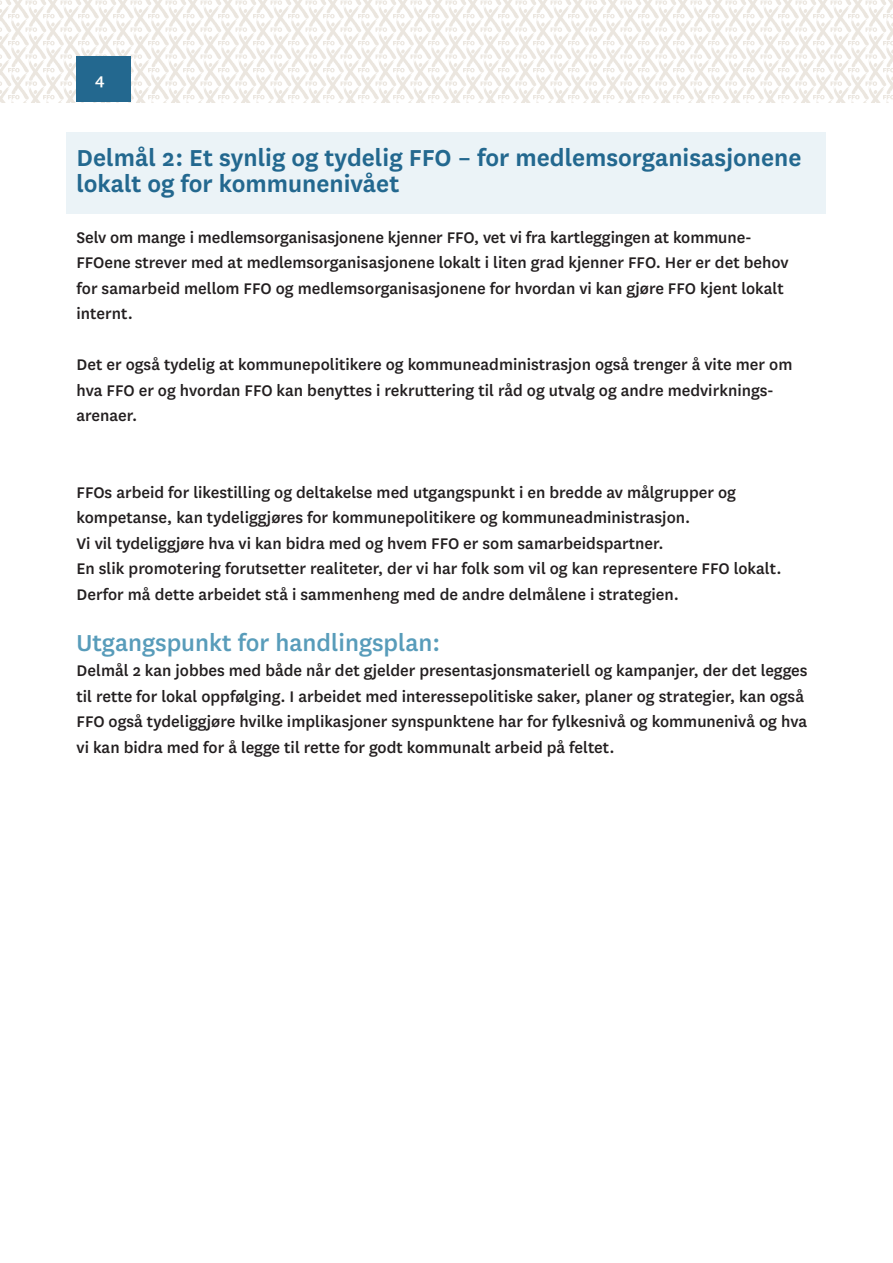
<style>
.page{position:relative;width:893px;height:1263px;background:#fff}
.page>*{position:absolute;margin:0;border:0;box-sizing:border-box;transform-origin:0 0}
.t1{font:600 27px/25.5px "National";color:#23688f}
.t2{font:500 27px "National";color:#589cba}
.t3{font:500 18px/25.5px "National";color:#231f20}
.t4{font:500 18px "National";color:#fffefc}
</style>
<div class="page">
<svg style="left:0;top:0;width:893px;height:102px"></svg>
<div style="left:77px;top:57px;width:54px;height:45px;background:#23688f"></div>
<div style="left:66px;top:133px;width:760px;height:81px;background:#ebf3f7"></div>
<p class="t4" style="left:95px;top:68px;width:11px">4</p>
<p class="t1" style="left:77px;top:144px;width:726px">Delmål 2: Et synlig og tydelig FFO – for medlemsorganisasjonene lokalt og for kommunenivået</p>
<p class="t3" style="left:77px;top:224px;width:714px">Selv om mange i medlemsorganisasjonene kjenner FFO, vet vi fra kartleggingen at kommune-FFOene strever med at medlemsorganisasjonene lokalt i liten grad kjenner FFO. Her er det behov for samarbeid mellom FFO og medlemsorganisasjonene for hvordan vi kan gjøre FFO kjent lokalt internt.</p>
<p class="t3" style="left:77px;top:351px;width:717px">Det er også tydelig at kommunepolitikere og kommuneadministrasjon også trenger å vite mer om hva FFO er og hvordan FFO kan benyttes i rekruttering til råd og utvalg og andre medvirknings&shy;arenaer.</p>
<p class="t3" style="left:77px;top:479px;width:661px">FFOs arbeid for likestilling og deltakelse med utgangspunkt i en bredde av målgrupper og kompetanse, kan tydeliggjøres for kommunepolitikere og kommuneadministrasjon.<br>Vi vil tydeliggjøre hva vi kan bidra med og hvem FFO er som samarbeidspartner.</p>
<p class="t3" style="left:77px;top:555px;width:706px">En slik promotering forutsetter realiteter, der vi har folk som vil og kan representere FFO lokalt.<br>Derfor må dette arbeidet stå i sammenheng med de andre delmålene i strategien.</p>
<p class="t2" style="left:77px;top:624px;width:365px">Utgangspunkt for handlingsplan:</p>
<p class="t3" style="left:77px;top:657px;width:732px">Delmål 2 kan jobbes med både når det gjelder presentasjonsmateriell og kampanjer, der det legges til rette for lokal oppfølging. I arbeidet med interessepolitiske saker, planer og strategier, kan også FFO også tydeliggjøre hvilke implikasjoner synspunktene har for fylkesnivå og kommunenivå og hva vi kan bidra med for å legge til rette for godt kommunalt arbeid på feltet.</p>
</div>
